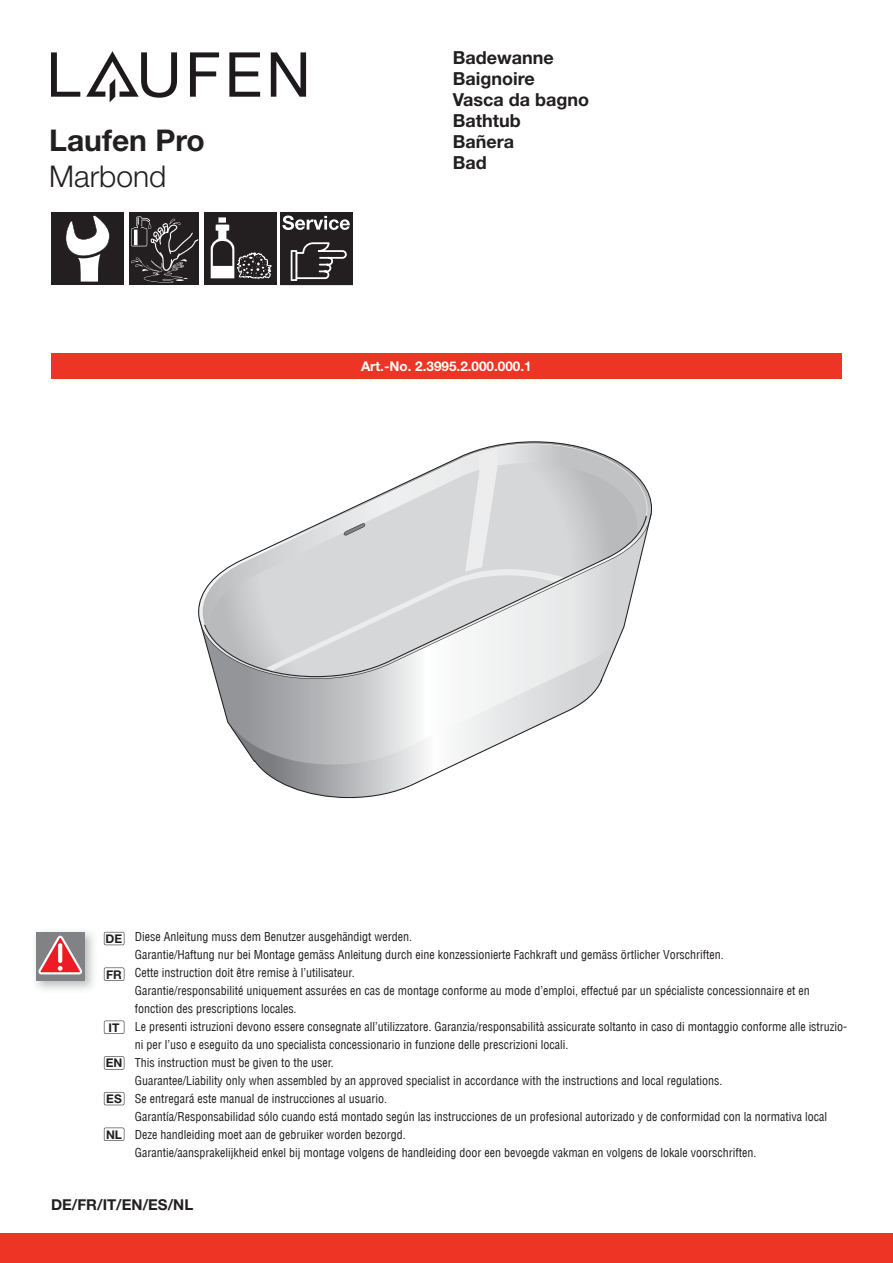
<style>
.page{position:relative;width:893px;height:1263px;background:#fff}
.page>*{position:absolute;margin:0;border:0;box-sizing:border-box;transform-origin:0 0}
.t1{font:700 30px "Helvetica Neue";color:#231f20}
.t2{font:300 30px "Helvetica Neue";color:#231f20}
.t3{font:700 18px/21px "Helvetica Neue";color:#231f20}
.t4{font:700 15px "Helvetica Neue";color:#231f20}
.t5{font:700 13.5px "Helvetica Neue";color:#fff}
.t6{font:condensed 12px/18px "Helvetica LT";color:#231f20}
.t7{font:700 12px "Helvetica Neue";color:#231f20}
</style>
<div class="page">
<svg style="left:51px;top:52px;width:29px;height:45px"></svg>
<svg style="left:190px;top:52px;width:29px;height:45px"></svg>
<svg style="left:229px;top:52px;width:31px;height:45px"></svg>
<svg style="left:271px;top:52px;width:35px;height:45px"></svg>
<svg style="left:86px;top:51px;width:91px;height:51px"></svg>
<svg style="left:104px;top:932px;width:20px;height:13px"></svg>
<svg style="left:104px;top:968px;width:20px;height:13px"></svg>
<svg style="left:104px;top:1021px;width:20px;height:13px"></svg>
<svg style="left:104px;top:1056px;width:20px;height:14px"></svg>
<svg style="left:104px;top:1092px;width:20px;height:13px"></svg>
<svg style="left:104px;top:1128px;width:20px;height:13px"></svg>
<img style="left:35px;top:931px;width:59px;height:59px">
<div style="left:36px;top:932px;width:48px;height:48px;background:#808285"></div>
<svg style="left:38px;top:936px;width:44px;height:38px"></svg>
<div style="left:51px;top:353px;width:791px;height:26px;background:#ee3424"></div>
<div style="left:51px;top:213px;width:72px;height:72px;background:#231f20"></div>
<svg style="left:65px;top:215px;width:45px;height:67px"></svg>
<div style="left:204px;top:213px;width:72px;height:72px;background:#231f20"></div>
<svg style="left:210px;top:217px;width:61px;height:62px"></svg>
<svg style="left:281px;top:213px;width:72px;height:72px;background:#464344"></svg>
<div style="left:129px;top:213px;width:70px;height:72px;background:#231f20"></div>
<svg style="left:131px;top:216px;width:67px;height:67px"></svg>
<svg style="left:198px;top:441px;width:454px;height:357px"></svg>
<svg style="left:202px;top:444px;width:445px;height:181px"></svg>
<svg style="left:204px;top:516px;width:443px;height:161px"></svg>
<svg style="left:266px;top:449px;width:299px;height:222px"></svg>
<div style="left:0;top:1233px;width:893px;height:30px;background:#ee3424"></div>
<h1 class="t1" style="left:49px;top:129px;width:157px">Laufen Pro</h1>
<h1 class="t2" style="left:49px;top:165px;width:119px">Marbond</h1>
<h2 class="t3" style="left:453px;top:49px;width:138px">Badewanne<br>Baignoire<br>Vasca da bagno<br>Bathtub<br>Bañera<br>Bad</h2>
<p class="t5" style="left:361px;top:361px;width:172px">Art.-No. 2.3995.2.000.000.1</p>
<p class="t7" style="left:106px;top:934px;width:18px">DE</p>
<p class="t7" style="left:106px;top:970px;width:17px">FR</p>
<p class="t7" style="left:109px;top:1023px;width:12px">IT</p>
<p class="t7" style="left:106px;top:1059px;width:18px">EN</p>
<p class="t7" style="left:106px;top:1094px;width:17px">ES</p>
<p class="t7" style="left:106px;top:1130px;width:18px">NL</p>
<p class="t6" style="left:135px;top:927px;width:714px">Diese Anleitung muss dem Benutzer ausgehändigt werden.<br>Garantie/Haftung nur bei Montage gemäss Anleitung durch eine konzessionierte Fachkraft und gemäss örtlicher Vorschriften.<br>Cette instruction doit être remise à l’utilisateur.<br>Garantie/responsabilité uniquement assurées en cas de montage conforme au mode d’emploi, effectué par un spécialiste concessionnaire et en fonction des prescriptions locales.<br>Le presenti istruzioni devono essere consegnate all’utilizzatore. Garanzia/responsabilità assicurate soltanto in caso di montaggio conforme alle istruzio&shy;ni per l’uso e eseguito da uno specialista concessionario in funzione delle prescrizioni locali.<br>This instruction must be given to the user.<br>Guarantee/Liability only when assembled by an approved specialist in accordance with the instructions and local regulations.<br>Se entregará este manual de instrucciones al usuario.<br>Garantía/Responsabilidad sólo cuando está montado según las instrucciones de un profesional autorizado y de conformidad con la normativa local Deze handleiding moet aan de gebruiker worden bezorgd.<br>Garantie/aansprakelijkheid enkel bij montage volgens de handleiding door een bevoegde vakman en volgens de lokale voorschriften.</p>
<p class="t4" style="left:51px;top:1200px;width:144px">DE/FR/IT/EN/ES/NL</p>
</div>
